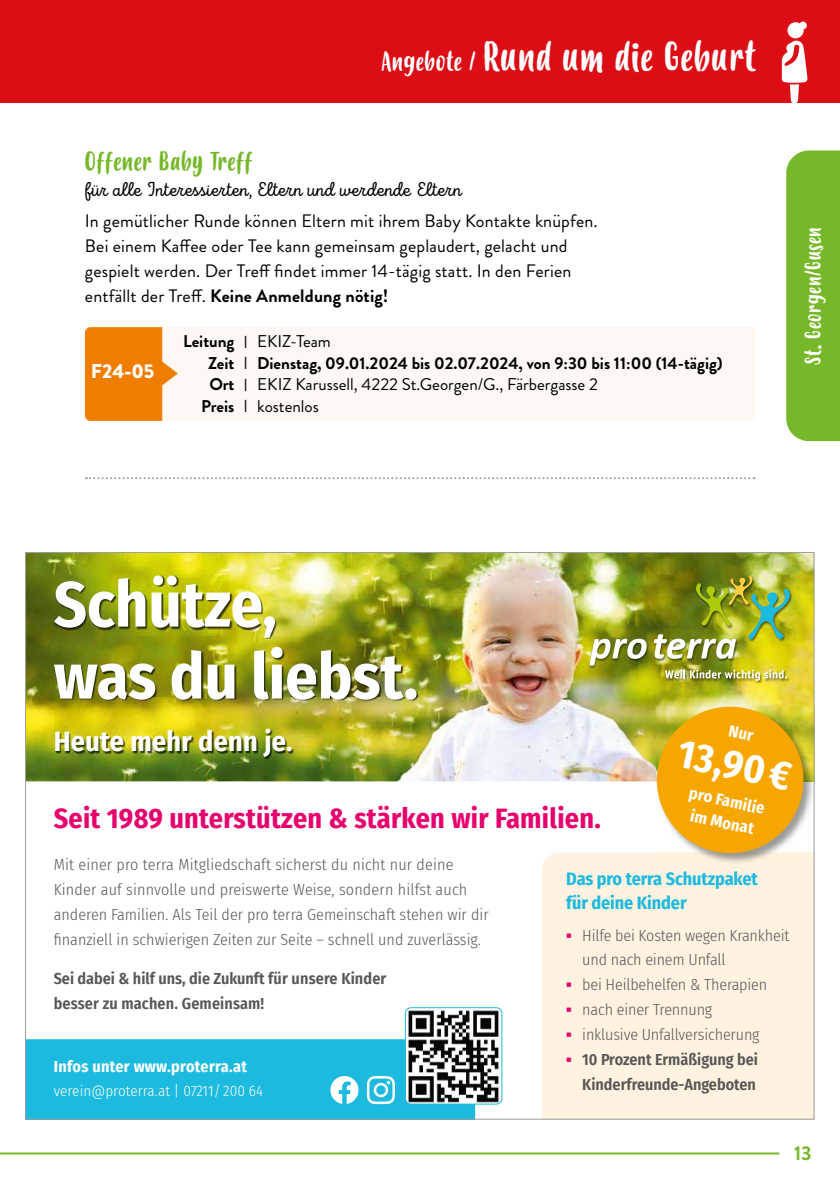
<style>
.page{position:relative;width:840px;height:1191px;background:#fff}
.page>*{position:absolute;margin:0;border:0;box-sizing:border-box;transform-origin:0 0}
.t1{font:700 64px/72px "Fira Sans Condensed";color:#fff}
.t2{font:700 40.2px "Fira Sans Condensed";color:#fff}
.t3{font:40px "Budidaya";letter-spacing:.01em;color:#fff}
.t4{font:700 28px "Fira Sans Condensed";letter-spacing:.01em;color:#e6006d}
.t5{font:700 28px "Fira Sans Condensed";letter-spacing:.01em;color:#fff}
.t6{font:26px "Budidaya";letter-spacing:.01em;color:#76b82a}
.t7{font:22px "Budidaya";letter-spacing:.025em;color:#fff}
.t8{font:20px "Intro Script";color:#000}
.t9{font:900 20px "Brandon Grotesque";color:#fff}
.t10{font:700 20px "Brandon Grotesque";color:#76b82a}
.t11{font:18px/25px "Brandon Grotesque";letter-spacing:.01em;color:#000}
.t12{font:700 18px/24px "Fira Sans Condensed";letter-spacing:-.005em;color:#1dbadf}
.t13{font:17px "Brandon Grotesque";color:#000}
.t14{font:700 17px "Brandon Grotesque";color:#000}
.t15{font:700 16.4px/22px "Fira Sans Condensed";color:#fff;text-align:center}
.t16{font:300 16px/25px "Fira Sans Condensed";color:#575756}
.t17{font:600 16px/25px "Fira Sans Condensed";color:#575756}
.t18{font:700 16px "Fira Sans Condensed";letter-spacing:.02em;color:#fff}
.t19{font:300 15px "Fira Sans Condensed";letter-spacing:.005em;color:#fff}
.s1{font-size:26px}
.s2{font-weight:700}
.s3{font-family:"Helvetica Neue";font-weight:300}
.s4{font-family:"Arial";font-weight:700;color:#e6006d}
</style>
<div class="page">
<hr style="left:0;top:1152px;width:779px;height:2px;background:#76b82a">
<div style="left:0;top:0;width:839px;height:102px;background:#dc0d15"></div>
<div style="left:786px;top:150px;width:53px;height:292px;background:#76b82a"></div>
<svg style="left:86px;top:477px;width:668px;height:2px"></svg>
<svg style="left:781px;top:21px;width:26px;height:82px"></svg>
<div style="left:85px;top:327px;width:669px;height:94px;background:#fef7f4"></div>
<svg style="left:85px;top:327px;width:93px;height:94px;background:#f18f25"></svg>
<img style="left:27px;top:554px;width:784px;height:227px">
<img style="left:588px;top:575px;width:204px;height:108px">
<svg style="left:589px;top:638px;width:57px;height:27px"></svg>
<img style="left:653px;top:575px;width:138px;height:84px">
<svg style="left:664px;top:670px;width:122px;height:10px"></svg>
<img style="left:54px;top:576px;width:364px;height:183px">
<img style="left:407px;top:1008px;width:94px;height:96px">
<div style="left:405px;top:1007px;width:97px;height:97px;border:1px solid #1dbadf;border-radius:6px"></div>
<svg style="left:27px;top:1039px;width:448px;height:78px;background:#2db4d3"></svg>
<div style="left:542px;top:852px;width:269px;height:265px;background:#fff2e0"></div>
<img style="left:656px;top:706px;width:155px;height:158px">
<svg style="left:649px;top:700px;width:160px;height:160px;background:#ecb532"></svg>
<h3 class="t3" style="left:381px;top:34px;width:376px"><span class="s1">Angebote /</span> Rund um die Geburt</h3>
<h3 class="t6" style="left:85px;top:146px;width:169px">Offener Baby Treff</h3>
<p class="t8" style="left:85px;top:177px;width:379px">für alle Interessierten, Eltern und werdende Eltern</p>
<p class="t11" style="left:85px;top:209px;width:514px">In gemütlicher Runde können Eltern mit ihrem Baby Kontakte knüpfen.<br>Bei einem Kaffee oder Tee kann gemeinsam geplaudert, gelacht und gespielt werden. Der Treff findet immer 14-tägig statt. In den Ferien entfällt der Treff. <span class="s2">Keine Anmeldung nötig!</span></p>
<p class="t9" style="left:91px;top:357px;width:65px">F24-05</p>
<p class="t13" style="left:183px;top:329px;width:149px"><span class="s2">Leitung</span> <span class="s3">I</span> EKIZ-Team</p>
<p class="t14" style="left:208px;top:351px;width:515px">Zeit <span class="s3">I</span> Dienstag, 09.01.2024 bis 02.07.2024, von 9:30 bis 11:00 (14-tägig)</p>
<p class="t13" style="left:209px;top:372px;width:390px"><span class="s2">Ort</span> <span class="s3">I</span> EKIZ Karussell, 4222 St.Georgen/G., Färbergasse 2</p>
<p class="t13" style="left:201px;top:394px;width:119px"><span class="s2">Preis</span> <span class="s3">I</span> kostenlos</p>
<h3 class="t7" style="left:800px;top:365px;width:139px;rotate:-90deg">St. Georgen/Gusen</h3>
<h1 class="t1" style="left:54px;top:564px;width:366px">Schütze,<br>was du liebst.</h1>
<h3 class="t5" style="left:54px;top:717px;width:240px">Heute mehr denn je.</h3>
<h3 class="t4" style="left:54px;top:795px;width:548px">Seit 1989 unterstützen &amp; stärken wir Familien.</h3>
<h2 class="t2" style="left:685px;top:719px;width:116px;rotate:12deg">13,90€</h2>
<p class="t15" style="left:691px;top:781px;width:78px;rotate:12deg">pro Familie im Monat</p>
<p class="t16" style="left:54px;top:852px;width:436px">Mit einer pro terra Mitgliedschaft sicherst du nicht nur deine Kinder auf sinnvolle und preiswerte Weise, sondern hilfst auch anderen Familien. Als Teil der pro terra Gemeinschaft stehen wir dir finanziell in schwierigen Zeiten zur Seite – schnell und zuverlässig.</p>
<p class="t17" style="left:54px;top:965px;width:334px">Sei dabei &amp; hilf uns, die Zukunft für unsere Kinder besser zu machen. Gemeinsam!</p>
<p class="t18" style="left:54px;top:1053px;width:195px">Infos unter www.proterra.at</p>
<p class="t19" style="left:54px;top:1080px;width:211px">verein@proterra.at | 07211/ 200 64</p>
<p class="t12" style="left:566px;top:866px;width:193px">Das pro terra Schutzpaket für deine Kinder</p>
<p class="t16" style="left:582px;top:923px;width:208px;line-height:24px;text-indent:-16px"><span class="s4">▪</span> Hilfe bei Kosten wegen Krankheit und nach einem Unfall</p>
<p class="t16" style="left:566px;top:972px;width:202px"><span class="s4">▪</span> bei Heilbehelfen &amp; Therapien</p>
<p class="t16" style="left:566px;top:997px;width:147px"><span class="s4">▪</span> nach einer Trennung</p>
<p class="t16" style="left:566px;top:1022px;width:195px"><span class="s4">▪</span> inklusive Unfallversicherung</p>
<p class="t17" style="left:566px;top:1046px;width:193px;text-align:right"><span class="s4">▪</span> 10 Prozent Ermäßigung bei<br>Kinderfreunde-Angeboten</p>
<p class="t10" style="left:793px;top:1138px;width:19px">13</p>
</div>
